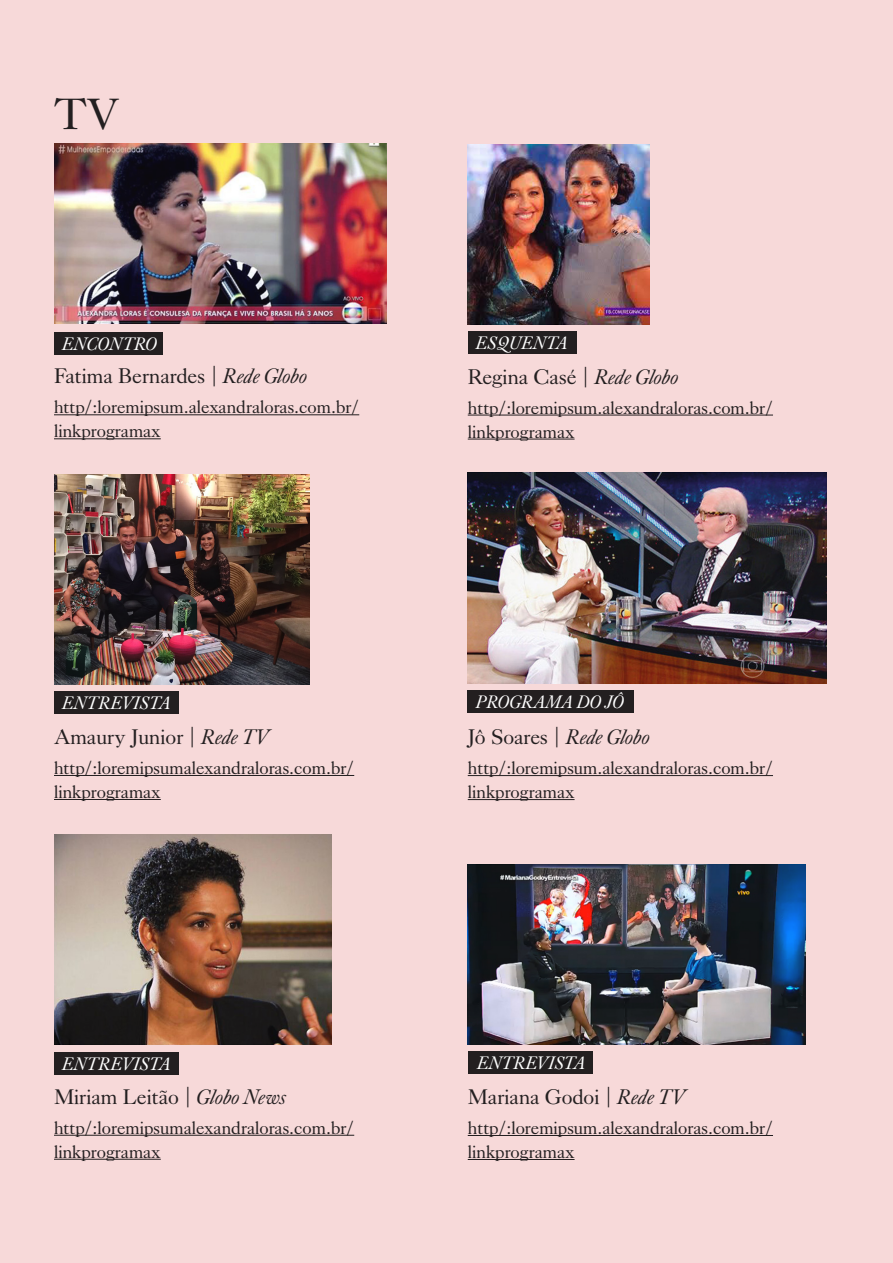
<style>
.page{position:relative;width:893px;height:1263px;background:#f7d9d9}
.page>*{position:absolute;margin:0;border:0;box-sizing:border-box;transform-origin:0 0}
.Titulo{font:43.5px "Kings Caslon Display";color:#231f20}
.Texto{font:21px "Kings Caslon Display";color:#231f20}
.Texto-2{font:18px/24px "Kings Caslon Display";color:#231f20}
.t1{font:italic 18px "Kings Caslon Display";color:#fff}
.s1{font-style:italic}
</style>
<div class="page">
<hr style="left:54px;top:414px;width:305px;height:1px;background:#231f20">
<hr style="left:54px;top:438px;width:107px;height:1px;background:#231f20">
<hr style="left:468px;top:415px;width:305px;height:1px;background:#231f20">
<hr style="left:468px;top:439px;width:107px;height:1px;background:#231f20">
<hr style="left:468px;top:1135px;width:305px;height:1px;background:#231f20">
<hr style="left:468px;top:1159px;width:107px;height:1px;background:#231f20">
<hr style="left:468px;top:775px;width:305px;height:1px;background:#231f20">
<hr style="left:468px;top:799px;width:107px;height:1px;background:#231f20">
<hr style="left:54px;top:775px;width:300px;height:1px;background:#231f20">
<hr style="left:54px;top:799px;width:107px;height:1px;background:#231f20">
<hr style="left:54px;top:1135px;width:300px;height:1px;background:#231f20">
<hr style="left:54px;top:1159px;width:107px;height:1px;background:#231f20">
<div style="left:54px;top:332px;width:109px;height:22px;background:#231f20"></div>
<div style="left:468px;top:331px;width:108px;height:23px;background:#231f20"></div>
<div style="left:468px;top:1052px;width:124px;height:22px;background:#231f20"></div>
<div style="left:468px;top:691px;width:166px;height:22px;background:#231f20"></div>
<div style="left:54px;top:692px;width:125px;height:22px;background:#231f20"></div>
<div style="left:54px;top:1052px;width:125px;height:23px;background:#231f20"></div>
<img style="left:54px;top:143px;width:332px;height:181px">
<img style="left:468px;top:144px;width:181px;height:180px">
<img style="left:468px;top:474px;width:359px;height:209px">
<img style="left:54px;top:474px;width:256px;height:210px">
<img style="left:54px;top:834px;width:278px;height:210px">
<img style="left:468px;top:865px;width:338px;height:180px">
<p class="Titulo" style="left:54px;top:89px;width:67px">TV</p>
<p class="t1" style="left:63px;top:333px;width:96px">ENCONTRO</p>
<p class="t1" style="left:476px;top:332px;width:93px">ESQUENTA</p>
<p class="Texto" style="left:54px;top:364px;width:255px">Fatima Bernardes | <span class="s1">Rede Globo</span></p>
<p class="Texto-2" style="left:54px;top:396px;width:307px">http/:loremipsum.alexandraloras.com.br/ linkprogramax</p>
<p class="Texto" style="left:468px;top:364px;width:213px">Regina Casé | <span class="s1">Rede Globo</span></p>
<p class="Texto-2" style="left:468px;top:396px;width:307px">http/:loremipsum.alexandraloras.com.br/ linkprogramax</p>
<p class="t1" style="left:63px;top:693px;width:110px">ENTREVISTA</p>
<p class="t1" style="left:476px;top:692px;width:150px">PROGRAMA DO JÔ</p>
<p class="Texto" style="left:54px;top:725px;width:217px">Amaury Junior | <span class="s1">Rede TV</span></p>
<p class="Texto-2" style="left:54px;top:756px;width:302px">http/:loremipsumalexandraloras.com.br/ linkprogramax</p>
<p class="t1" style="left:63px;top:1053px;width:110px">ENTREVISTA</p>
<p class="Texto" style="left:54px;top:1085px;width:234px">Miriam Leitão | <span class="s1">Globo News</span></p>
<p class="Texto-2" style="left:54px;top:1116px;width:302px">http/:loremipsumalexandraloras.com.br/ linkprogramax</p>
<p class="Texto" style="left:468px;top:725px;width:184px">Jô Soares | <span class="s1">Rede Globo</span></p>
<p class="Texto-2" style="left:468px;top:756px;width:307px">http/:loremipsum.alexandraloras.com.br/ linkprogramax</p>
<p class="t1" style="left:477px;top:1053px;width:110px">ENTREVISTA</p>
<p class="Texto" style="left:468px;top:1085px;width:220px">Mariana Godoi | <span class="s1">Rede TV</span></p>
<p class="Texto-2" style="left:468px;top:1116px;width:307px">http/:loremipsum.alexandraloras.com.br/ linkprogramax</p>
</div>
